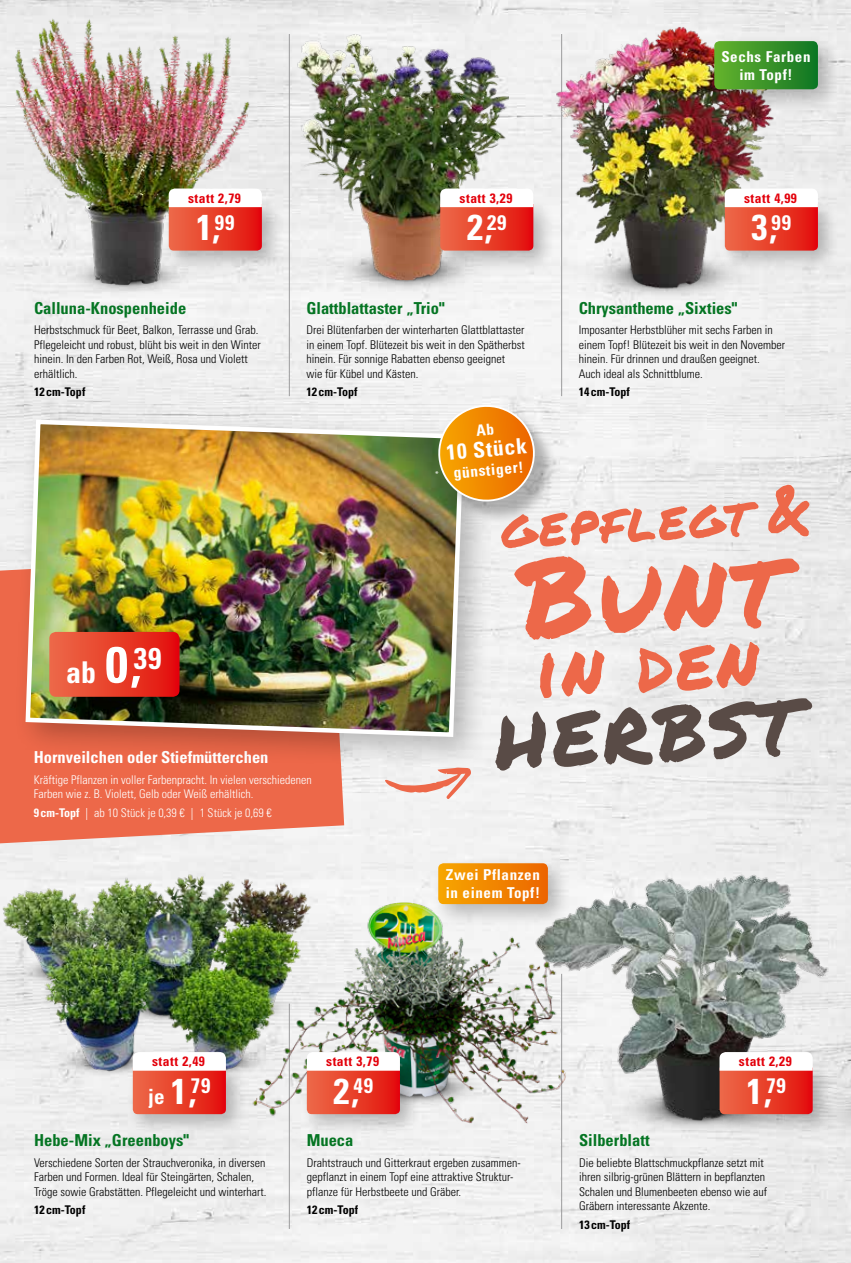
<style>
.page{position:relative;width:851px;height:1263px;background:#fff}
.page>*{position:absolute;margin:0;border:0;box-sizing:border-box;transform-origin:0 0}
.t1{font:108.9px "Permanent Marker";color:#ed6849}
.t2{font:91.2px "Permanent Marker";color:#594b46}
.t3{font:73.8px "Permanent Marker";color:#ed6849}
.t4{font:54.6px "Permanent Marker";color:#ed6849}
.t5{font:700 condensed 36px "Univers LT Std";color:#fff}
.t6{font:700 condensed 30px "Univers LT Std";color:#fff}
.t7{font:700 condensed 21.6px "Univers LT Std";color:#fff}
.t8{font:700 condensed 21px "Univers LT Std";color:#fff}
.t9{font:700 condensed 16.5px "Univers LT Std";color:#057523}
.t10{font:700 condensed 16.5px "Univers LT Std";color:#fff}
.t11{font:700 condensed 15.45px "Univers LT Std";color:#fff}
.t12{font:700 condensed 15px/18px "Univers LT Std";letter-spacing:.04em;color:#fff}
.t13{font:700 condensed 13.5px "Univers LT Std";letter-spacing:.04em;color:#e3000b}
.t14{font:300 condensed 12px/14.4px "Univers LT Std";color:#000}
.t15{font:300 condensed 12px/14.4px "Univers LT Std";color:#fff}
.t16{font:700 condensed 12px "Univers LT Std";color:#000}
.t17{font:condensed 8.1px "Univers LT Std";color:#fff}
.s1{font-size:51px}
.s2{font-weight:700}
.s3{font-size:36px}
</style>
<div class="page">
<img style="left:0;top:0;width:850px;height:1263px">
<div style="left:302px;top:290px;width:196px;height:25px;background:#f4f4f4"></div>
<img style="left:293px;top:5px;width:215px;height:285px">
<hr style="left:561px;top:974px;width:1px;height:255px;background:#9c9c9d">
<hr style="left:289px;top:1003px;width:1px;height:226px;background:#9c9c9d">
<hr style="left:561px;top:34px;width:1px;height:362px;background:#9c9c9d">
<hr style="left:289px;top:34px;width:1px;height:362px;background:#9c9c9d">
<div style="left:431px;top:856px;width:141px;height:73px;background:#f0f0f0"></div>
<svg style="left:438px;top:863px;width:78px;height:12px"></svg>
<img style="left:786px;top:1051px;width:64px;height:111px">
<img style="left:43px;top:310px;width:158px;height:2px">
<img style="left:0;top:0;width:274px;height:310px">
<div style="left:548px;top:296px;width:219px;height:29px;background:#f4f4f4"></div>
<img style="left:539px;top:15px;width:241px;height:281px">
<img style="left:828px;top:201px;width:22px;height:143px">
<img style="left:840px;top:10px;width:10px;height:299px">
<svg style="left:0;top:553px;width:344px;height:290px;fill:#ed6849"></svg>
<div style="left:13px;top:407px;width:484px;height:364px;background:#000;opacity:.25"></div>
<img style="left:23px;top:417px;width:443px;height:322px">
<img style="left:243px;top:875px;width:348px;height:262px">
<img style="left:596px;top:1121px;width:219px;height:37px">
<img style="left:516px;top:841px;width:330px;height:280px">
<div style="left:713px;top:1061px;width:121px;height:75px;background:#000;opacity:.25"></div>
<svg style="left:719px;top:1052px;width:93px;height:62px"></svg>
<div style="left:300px;top:1061px;width:122px;height:75px;background:#000;opacity:.25"></div>
<svg style="left:307px;top:1052px;width:93px;height:62px"></svg>
<div style="left:162px;top:198px;width:122px;height:75px;background:#000;opacity:.25"></div>
<svg style="left:169px;top:189px;width:93px;height:62px"></svg>
<div style="left:434px;top:198px;width:121px;height:75px;background:#000;opacity:.25"></div>
<svg style="left:440px;top:189px;width:93px;height:62px"></svg>
<div style="left:718px;top:198px;width:121px;height:75px;background:#000;opacity:.25"></div>
<svg style="left:724px;top:189px;width:93px;height:62px"></svg>
<div style="left:707px;top:34px;width:135px;height:80px;background:#000;opacity:.25"></div>
<svg style="left:714px;top:41px;width:103px;height:48px"></svg>
<svg style="left:385px;top:767px;width:86px;height:32px"></svg>
<svg style="left:767px;top:483px;width:43px;height:69px"></svg>
<img style="left:39px;top:1085px;width:87px;height:5px">
<img style="left:248px;top:1085px;width:31px;height:5px">
<img style="left:0;top:845px;width:319px;height:240px">
<div style="left:126px;top:1061px;width:122px;height:75px;background:#000;opacity:.25"></div>
<svg style="left:133px;top:1052px;width:93px;height:62px"></svg>
<div style="left:41px;top:623px;width:169px;height:104px;background:#000;opacity:.25"></div>
<svg style="left:49px;top:632px;width:130px;height:65px"></svg>
<div style="left:441px;top:408px;width:116px;height:116px;background:#000;opacity:.28"></div>
<svg style="left:437px;top:404px;width:99px;height:99px"></svg>
<p class="t12" style="left:721px;top:47px;width:91px;text-align:center">Sechs Farben im Topf!</p>
<p class="t13" style="left:188px;top:190px;width:54px">statt 2,79</p>
<p class="t13" style="left:459px;top:190px;width:54px">statt 3,29</p>
<p class="t13" style="left:744px;top:190px;width:54px">statt 4,99</p>
<h3 class="t5" style="left:196px;top:205px;width:40px">1,<sup>99</sup></h3>
<h3 class="t5" style="left:467px;top:205px;width:41px">2,<sup>29</sup></h3>
<h3 class="t5" style="left:751px;top:205px;width:41px">3,<sup>99</sup></h3>
<h3 class="t9" style="left:34px;top:297px;width:154px">Calluna-Knospenheide</h3>
<p class="t14" style="left:34px;top:323px;width:228px">Herbstschmuck für Beet, Balkon, Terrasse und Grab.<br>Pflegeleicht und robust, blüht bis weit in den Winter hinein. In den Farben Rot, Weiß, Rosa und Violett erhältlich.</p>
<p class="t16" style="left:34px;top:384px;width:53px">12cm-Topf</p>
<h3 class="t9" style="left:306px;top:297px;width:140px">Glattblattaster „Trio"</h3>
<p class="t14" style="left:306px;top:323px;width:220px">Drei Blütenfarben der winterharten Glattblattaster in einem Topf. Blütezeit bis weit in den Spätherbst hinein. Für sonnige Rabatten ebenso geeignet<br>wie für Kübel und Kästen.</p>
<p class="t16" style="left:306px;top:384px;width:53px">12 cm-Topf</p>
<h3 class="t9" style="left:578px;top:297px;width:160px">Chrysantheme „Sixties"</h3>
<p class="t14" style="left:578px;top:323px;width:208px">Imposanter Herbstblüher mit sechs Farben in einem Topf! Blütezeit bis weit in den November hinein. Für drinnen und draußen geeignet.<br>Auch ideal als Schnittblume.</p>
<p class="t16" style="left:578px;top:384px;width:53px">14 cm-Topf</p>
<h3 class="t7" style="left:445px;top:439px;width:82px;rotate:-5deg">10 Stück</h3>
<p class="t17" style="left:435px;top:469px;width:5px">*</p>
<p class="t11" style="left:453px;top:463px;width:71px;rotate:-5deg">günstiger!</p>
<h3 class="t4" style="left:498px;top:488px;width:251px;rotate:-3deg">gepflegt</h3>
<h3 class="t6" style="left:66px;top:646px;width:97px">ab <span class="s1">0,</span>39</h3>
<h3 class="t10" style="left:34px;top:747px;width:236px">Hornveilchen oder Stiefmütterchen</h3>
<p class="t15" style="left:34px;top:772px;width:279px">Kräftige Pflanzen in voller Farbenpracht. In vielen verschiedenen<br>Farben wie z. B. Violett, Gelb oder Weiß erhältlich.</p>
<p class="t15" style="left:34px;top:806px;width:239px"><span class="s2">9cm-Topf</span> | ab 10 Stück je 0,39 € | 1 Stück je 0,69 €</p>
<p class="t13" style="left:152px;top:1053px;width:54px">statt 2,49</p>
<h3 class="t8" style="left:148px;top:1078px;width:64px">je <span class="s3">1,</span>79</h3>
<p class="t13" style="left:326px;top:1053px;width:54px">statt 3,79</p>
<h3 class="t5" style="left:333px;top:1069px;width:41px">2,<sup>49</sup></h3>
<h1 class="t1" style="left:514px;top:518px;width:265px;rotate:-3deg">Bunt</h1>
<h3 class="t3" style="left:532px;top:616px;width:225px;rotate:-3deg">in den</h3>
<h2 class="t2" style="left:491px;top:668px;width:304px;rotate:-3deg">herbst</h2>
<p class="t12" style="left:445px;top:866px;width:96px">Zwei Pflanzen in einem Topf!</p>
<p class="t13" style="left:738px;top:1053px;width:54px">statt 2,29</p>
<h3 class="t5" style="left:746px;top:1069px;width:41px">1,<sup>79</sup></h3>
<h3 class="t9" style="left:34px;top:1130px;width:156px">Hebe-Mix „Greenboys"</h3>
<p class="t14" style="left:34px;top:1155px;width:234px">Verschiedene Sorten der Strauchveronika, in diversen<br>Farben und Formen. Ideal für Steingärten, Schalen,<br>Tröge sowie Grabstätten. Pflegeleicht und winterhart.</p>
<p class="t16" style="left:34px;top:1203px;width:53px">12cm-Topf</p>
<h3 class="t9" style="left:306px;top:1130px;width:48px">Mueca</h3>
<p class="t14" style="left:306px;top:1155px;width:215px">Drahtstrauch und Gitterkraut ergeben zusammen&shy;gepflanzt in einem Topf eine attraktive Struktur&shy;pflanze für Herbstbeete und Gräber.</p>
<p class="t16" style="left:306px;top:1203px;width:53px">12 cm-Topf</p>
<h3 class="t9" style="left:579px;top:1130px;width:72px">Silberblatt</h3>
<p class="t14" style="left:579px;top:1155px;width:189px">Die beliebte Blattschmuckpflanze setzt mit ihren silbrig-grünen Blättern in bepflanzten Schalen und Blumenbeeten ebenso wie auf Gräbern interessante Akzente.</p>
<p class="t16" style="left:579px;top:1217px;width:53px">13 cm-Topf</p>
</div>
